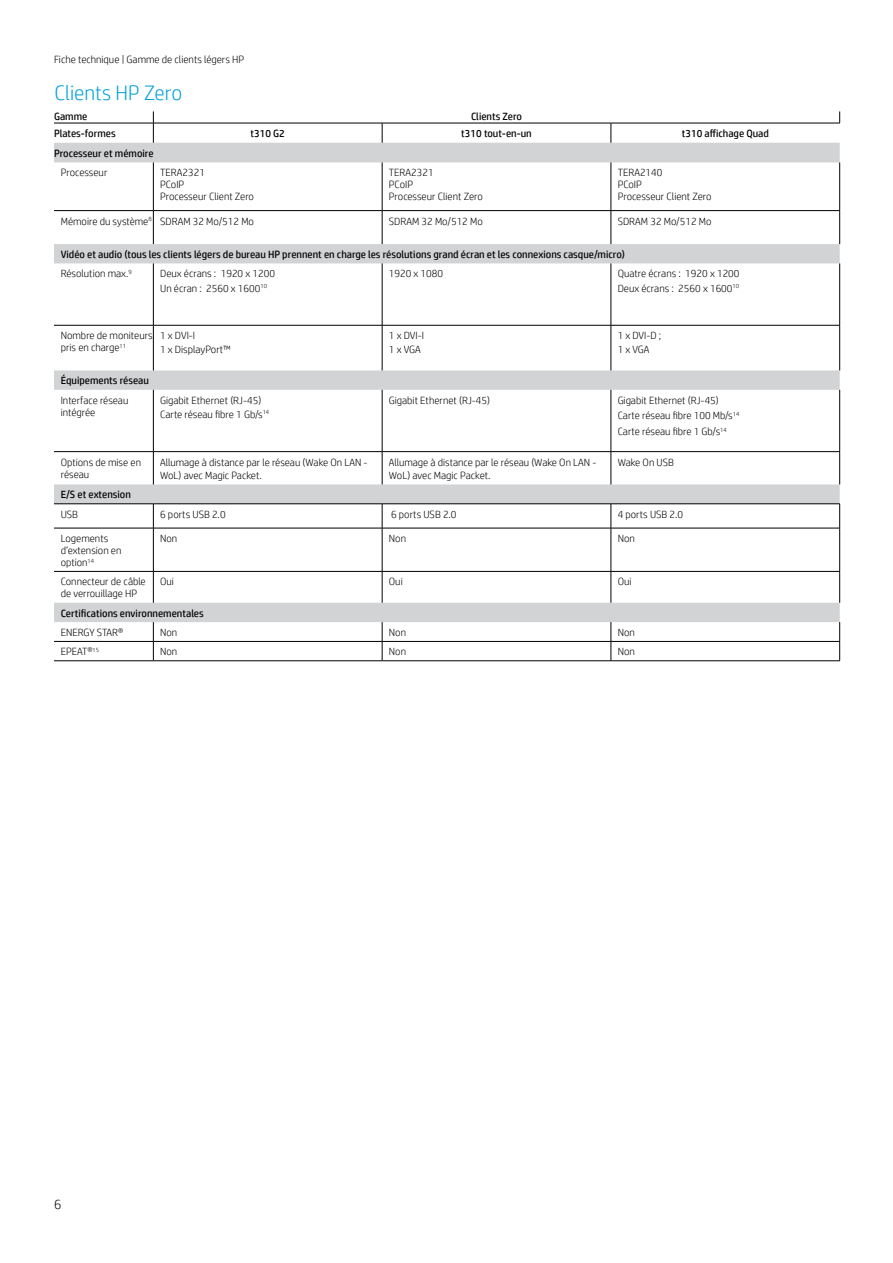
<style>
.page{position:relative;width:893px;height:1263px;background:#fff}
.page>*{position:absolute;margin:0;border:0;box-sizing:border-box;transform-origin:0 0}
.t1{font:300 21px "HP Simplified";color:#00a1dd}
.t2{font:300 13.5px "HP Simplified";color:#000}
.t3{font:300 10.5px/12px "HP Simplified";color:#000}
.t4{font:10.5px/19.4px "HP Simplified";color:#000}
.s1{font-weight:300}
</style>
<div class="page">
<svg style="left:54px;top:143px;width:786px;height:479px"></svg>
<svg style="left:839px;top:111px;width:1px;height:12px"></svg>
<hr style="left:54px;top:210px;width:99px;height:1px;background:#000">
<hr style="left:153px;top:210px;width:229px;height:1px;background:#000">
<hr style="left:382px;top:210px;width:229px;height:1px;background:#000">
<hr style="left:611px;top:210px;width:229px;height:1px;background:#000">
<hr style="left:54px;top:325px;width:99px;height:1px;background:#000">
<hr style="left:153px;top:325px;width:229px;height:1px;background:#000">
<hr style="left:382px;top:325px;width:229px;height:1px;background:#000">
<hr style="left:611px;top:325px;width:229px;height:1px;background:#000">
<hr style="left:54px;top:123px;width:99px;height:1px;background:#000">
<hr style="left:153px;top:123px;width:229px;height:1px;background:#000">
<hr style="left:382px;top:123px;width:229px;height:1px;background:#000">
<hr style="left:611px;top:123px;width:229px;height:1px;background:#000">
<hr style="left:54px;top:571px;width:99px;height:1px;background:#000">
<hr style="left:153px;top:571px;width:229px;height:1px;background:#000">
<hr style="left:382px;top:571px;width:229px;height:1px;background:#000">
<hr style="left:611px;top:571px;width:229px;height:1px;background:#000">
<hr style="left:54px;top:503px;width:99px;height:1px;background:#000">
<hr style="left:153px;top:503px;width:229px;height:1px;background:#000">
<hr style="left:382px;top:503px;width:229px;height:1px;background:#000">
<hr style="left:611px;top:503px;width:229px;height:1px;background:#000">
<hr style="left:54px;top:528px;width:99px;height:1px;background:#000">
<hr style="left:153px;top:528px;width:229px;height:1px;background:#000">
<hr style="left:382px;top:528px;width:229px;height:1px;background:#000">
<hr style="left:611px;top:528px;width:229px;height:1px;background:#000">
<hr style="left:54px;top:641px;width:99px;height:1px;background:#000">
<hr style="left:153px;top:641px;width:229px;height:1px;background:#000">
<hr style="left:382px;top:641px;width:229px;height:1px;background:#000">
<hr style="left:611px;top:641px;width:229px;height:1px;background:#000">
<hr style="left:382px;top:390px;width:1px;height:61px;background:#000">
<hr style="left:611px;top:390px;width:1px;height:61px;background:#000">
<hr style="left:382px;top:452px;width:1px;height:32px;background:#000">
<hr style="left:611px;top:452px;width:1px;height:32px;background:#000">
<hr style="left:839px;top:162px;width:1px;height:48px;background:#000">
<hr style="left:839px;top:211px;width:1px;height:33px;background:#000">
<hr style="left:382px;top:263px;width:1px;height:62px;background:#000">
<hr style="left:611px;top:263px;width:1px;height:62px;background:#000">
<hr style="left:382px;top:325px;width:1px;height:45px;background:#000">
<hr style="left:611px;top:325px;width:1px;height:45px;background:#000">
<svg style="left:382px;top:504px;width:1px;height:24px"></svg>
<svg style="left:611px;top:504px;width:1px;height:24px"></svg>
<hr style="left:382px;top:528px;width:1px;height:43px;background:#000">
<hr style="left:611px;top:528px;width:1px;height:43px;background:#000">
<hr style="left:382px;top:572px;width:1px;height:31px;background:#000">
<hr style="left:611px;top:572px;width:1px;height:31px;background:#000">
<svg style="left:382px;top:622px;width:1px;height:38px"></svg>
<svg style="left:611px;top:622px;width:1px;height:38px"></svg>
<svg style="left:611px;top:123px;width:1px;height:20px"></svg>
<hr style="left:153px;top:162px;width:1px;height:48px;background:#000">
<hr style="left:382px;top:162px;width:1px;height:48px;background:#000">
<hr style="left:611px;top:162px;width:1px;height:48px;background:#000">
<hr style="left:153px;top:211px;width:1px;height:33px;background:#000">
<hr style="left:382px;top:211px;width:1px;height:33px;background:#000">
<hr style="left:611px;top:211px;width:1px;height:33px;background:#000">
<svg style="left:153px;top:111px;width:1px;height:32px"></svg>
<svg style="left:382px;top:123px;width:1px;height:20px"></svg>
<hr style="left:153px;top:263px;width:1px;height:62px;background:#000">
<hr style="left:153px;top:325px;width:1px;height:45px;background:#000">
<hr style="left:153px;top:390px;width:1px;height:61px;background:#000">
<hr style="left:153px;top:452px;width:1px;height:32px;background:#000">
<svg style="left:153px;top:504px;width:1px;height:24px"></svg>
<hr style="left:153px;top:528px;width:1px;height:43px;background:#000">
<hr style="left:153px;top:572px;width:1px;height:31px;background:#000">
<svg style="left:153px;top:622px;width:1px;height:38px"></svg>
<hr style="left:54px;top:451px;width:99px;height:1px;background:#000">
<hr style="left:153px;top:451px;width:229px;height:1px;background:#000">
<hr style="left:382px;top:451px;width:229px;height:1px;background:#000">
<hr style="left:611px;top:451px;width:229px;height:1px;background:#000">
<hr style="left:839px;top:263px;width:1px;height:62px;background:#000">
<hr style="left:839px;top:325px;width:1px;height:45px;background:#000">
<hr style="left:839px;top:390px;width:1px;height:61px;background:#000">
<hr style="left:839px;top:452px;width:1px;height:32px;background:#000">
<svg style="left:839px;top:504px;width:1px;height:24px"></svg>
<hr style="left:839px;top:528px;width:1px;height:43px;background:#000">
<hr style="left:839px;top:572px;width:1px;height:31px;background:#000">
<svg style="left:839px;top:622px;width:1px;height:38px"></svg>
<hr style="left:54px;top:660px;width:99px;height:1px;background:#000">
<hr style="left:153px;top:660px;width:229px;height:1px;background:#000">
<hr style="left:382px;top:660px;width:229px;height:1px;background:#000">
<hr style="left:611px;top:660px;width:229px;height:1px;background:#000">
<p class="t3" style="left:54px;top:53px;width:192px">Fiche technique | Gamme de clients légers HP</p>
<h1 class="t1" style="left:55px;top:79px;width:129px">Clients HP Zero</h1>
<p class="t4" style="left:54px;top:107px;width:35px">Gamme</p>
<p class="t4" style="left:471px;top:107px;width:53px">Clients Zero</p>
<p class="t4" style="left:54px;top:124px;width:63px">Plates-formes</p>
<p class="t4" style="left:251px;top:124px;width:36px">t310 G2</p>
<p class="t4" style="left:461px;top:124px;width:72px">t310 tout-en-un</p>
<p class="t4" style="left:682px;top:124px;width:89px">t310 affichage Quad</p>
<p class="t4" style="left:54px;top:144px;width:101px">Processeur et mémoire</p>
<p class="t3" style="left:61px;top:166px;width:48px">Processeur</p>
<p class="t3" style="left:160px;top:166px;width:95px">TERA2321<br>PCoIP<br>Processeur Client Zero</p>
<p class="t3" style="left:389px;top:166px;width:95px">TERA2321<br>PCoIP<br>Processeur Client Zero</p>
<p class="t3" style="left:618px;top:166px;width:95px">TERA2140<br>PCoIP<br>Processeur Client Zero</p>
<p class="t3" style="left:61px;top:215px;width:195px">Mémoire du système<sup>8</sup> SDRAM 32 Mo/512 Mo</p>
<p class="t3" style="left:389px;top:215px;width:95px">SDRAM 32 Mo/512 Mo</p>
<p class="t3" style="left:618px;top:215px;width:95px">SDRAM 32 Mo/512 Mo</p>
<p class="t4" style="left:61px;top:245px;width:566px">Vidéo et audio (tous les clients légers de bureau HP prennent en charge les résolutions grand écran et les connexions casque/micro)<br><span class="s1">Résolution max.</span><sup>9</sup></p>
<p class="t3" style="left:160px;top:266px;width:116px;line-height:14.1px">Deux écrans : 1920 x 1200<br>Un écran : 2560 x 1600<sup>10</sup></p>
<p class="t3" style="left:389px;top:267px;width:56px">1920 x 1080</p>
<p class="t3" style="left:618px;top:266px;width:123px;line-height:14.1px">Quatre écrans : 1920 x 1200<br>Deux écrans : 2560 x 1600<sup>10</sup></p>
<p class="t3" style="left:61px;top:329px;width:94px">Nombre de moniteurs pris en charge<sup>11</sup></p>
<p class="t3" style="left:160px;top:328px;width:72px;line-height:14.1px">1 x DVI-I<br>1 x DisplayPort™</p>
<p class="t3" style="left:389px;top:328px;width:37px;line-height:14.1px">1 x DVI-I<br>1 x VGA</p>
<p class="t3" style="left:618px;top:328px;width:45px;line-height:13.5px">1 x DVI-D ;<br>1 x VGA</p>
<p class="t4" style="left:61px;top:371px;width:90px">Équipements réseau</p>
<p class="t3" style="left:61px;top:394px;width:69px">Interface réseau intégrée</p>
<p class="t3" style="left:160px;top:393px;width:111px;line-height:14.1px">Gigabit Ethernet (RJ-45)<br>Carte réseau fibre 1 Gb/s<sup>14</sup></p>
<p class="t3" style="left:389px;top:394px;width:103px">Gigabit Ethernet (RJ-45)</p>
<p class="t3" style="left:618px;top:392px;width:123px;line-height:15.6px">Gigabit Ethernet (RJ-45)<br>Carte réseau fibre 100 Mb/s<sup>14<br></sup>Carte réseau fibre 1 Gb/s<sup>14</sup></p>
<p class="t3" style="left:61px;top:456px;width:82px">Options de mise en réseau</p>
<p class="t3" style="left:160px;top:455px;width:209px;line-height:13.5px">Allumage à distance par le réseau (Wake On LAN -<br>WoL) avec Magic Packet.</p>
<p class="t3" style="left:389px;top:455px;width:209px;line-height:13.5px">Allumage à distance par le réseau (Wake On LAN -<br>WoL) avec Magic Packet.</p>
<p class="t3" style="left:618px;top:456px;width:58px">Wake On USB</p>
<p class="t4" style="left:61px;top:485px;width:72px">E/S et extension</p>
<p class="t3" style="left:61px;top:508px;width:19px">USB</p>
<p class="t3" style="left:160px;top:508px;width:67px">6 ports USB 2.0</p>
<p class="t3" style="left:391px;top:508px;width:67px">6 ports USB 2.0</p>
<p class="t3" style="left:618px;top:508px;width:67px">4 ports USB 2.0</p>
<p class="t3" style="left:61px;top:532px;width:62px">Logements d’extension en option<sup>14</sup></p>
<p class="t3" style="left:160px;top:532px;width:19px">Non</p>
<p class="t3" style="left:389px;top:532px;width:19px">Non</p>
<p class="t3" style="left:618px;top:532px;width:19px">Non</p>
<p class="t3" style="left:61px;top:575px;width:87px">Connecteur de câble de verrouillage HP</p>
<p class="t3" style="left:160px;top:575px;width:15px">Oui</p>
<p class="t3" style="left:389px;top:575px;width:15px">Oui</p>
<p class="t3" style="left:618px;top:575px;width:15px">Oui</p>
<p class="t4" style="left:61px;top:603px;width:144px">Certifications environnementales</p>
<p class="t3" style="left:61px;top:626px;width:64px">ENERGY STAR®</p>
<p class="t3" style="left:160px;top:626px;width:19px">Non</p>
<p class="t3" style="left:389px;top:626px;width:19px">Non</p>
<p class="t3" style="left:618px;top:626px;width:19px">Non</p>
<p class="t3" style="left:61px;top:645px;width:40px">EPEAT®<sup>15</sup></p>
<p class="t3" style="left:160px;top:645px;width:19px">Non</p>
<p class="t3" style="left:389px;top:645px;width:19px">Non</p>
<p class="t3" style="left:618px;top:645px;width:19px">Non</p>
<p class="t2" style="left:54px;top:1195px;width:9px">6</p>
</div>
